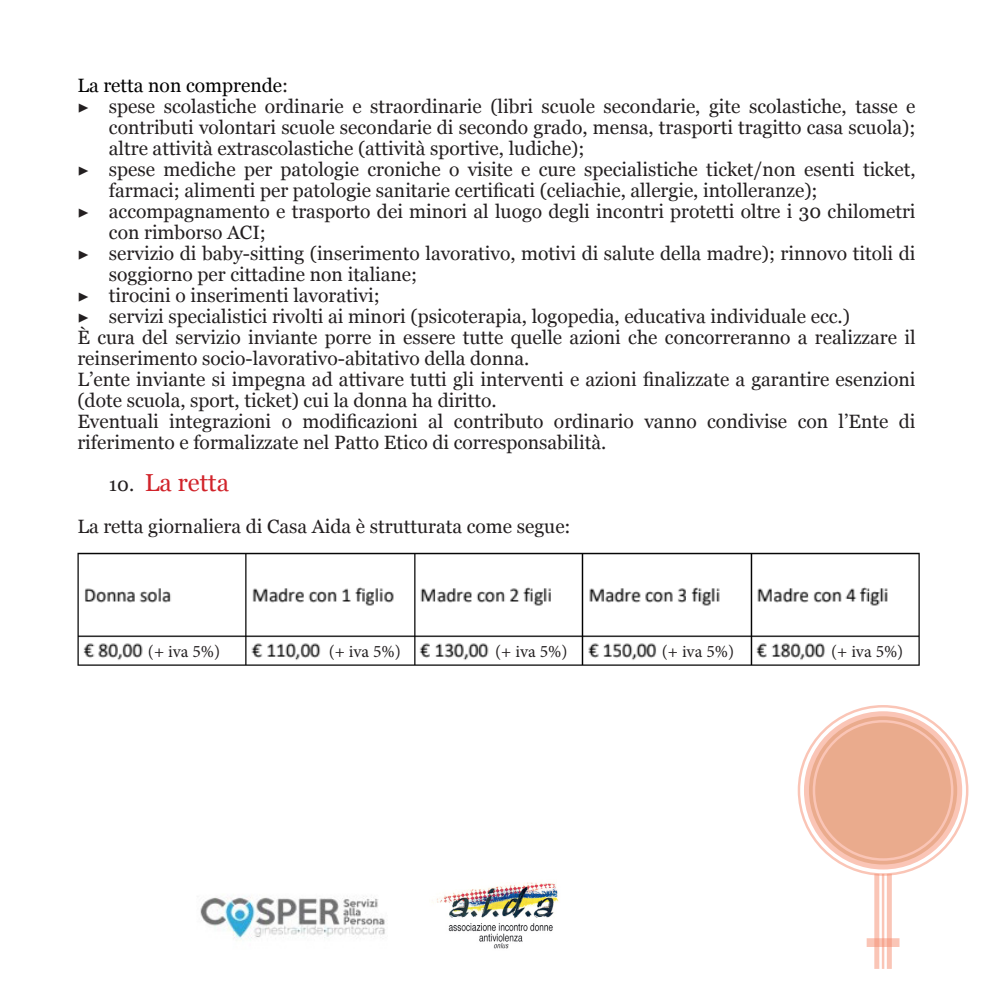
<style>
.page{position:relative;width:993px;height:993px;background:#fff}
.page>*{position:absolute;margin:0;border:0;box-sizing:border-box;transform-origin:0 0}
.t1{font:24.5px "Georgia";color:#d1232a}
.t2{font:19.25px/21px "Georgia";color:#231f20}
.t3{font:19.25px "Georgia";color:#000}
.t4{font:17.5px "Minion Pro";letter-spacing:-.005em;color:#231f20}
.s1{color:#231f20}
.s2{font-family:"Minion Pro"}
.s3{font-size:19.25px;color:#231f20}
</style>
<div class="page">
<svg style="left:806px;top:713px;width:153px;height:153px;background:#ebad90"></svg>
<div style="left:803px;top:711px;width:158px;height:158px;border:5px solid #f58b6e;border-radius:50%"></div>
<div style="left:812px;top:719px;width:141px;height:141px;border:3px solid #f58b6e;border-radius:50%"></div>
<div style="left:886px;top:873px;width:5px;height:95px;background:#fac5b6"></div>
<hr style="left:881px;top:873px;width:3px;height:95px;background:#f58b6e">
<div style="left:874px;top:873px;width:5px;height:95px;background:#fac5b6"></div>
<svg style="left:866px;top:937px;width:33px;height:9px"></svg>
<img style="left:77px;top:552px;width:843px;height:114px">
<img style="left:436px;top:882px;width:123px;height:67px">
<img style="left:200px;top:896px;width:185px;height:44px">
<p class="t3" style="left:77px;top:71px;width:212px">La retta non comprende<span class="s1">:</span></p>
<p class="t2" style="left:109px;top:95px;width:807px;text-align:justify;text-indent:-32px"><span class="s2">▶</span> spese scolastiche ordinarie e straordinarie (libri scuole secondarie, gite scolastiche, tasse e contributi volontari scuole secondarie di secondo grado, mensa, trasporti tragitto casa scuola); altre attività extrascolastiche (attività sportive, ludiche);</p>
<p class="t2" style="left:109px;top:158px;width:807px;text-indent:-32px"><span class="s2">▶</span> spese mediche per patologie croniche o visite e cure specialistiche ticket/non esenti ticket, farmaci; alimenti per patologie sanitarie certificati (celiachie, allergie, intolleranze);</p>
<p class="t2" style="left:109px;top:200px;width:807px;text-indent:-32px"><span class="s2">▶</span> accompagnamento e trasporto dei minori al luogo degli incontri protetti oltre i 30 chilometri con rimborso ACI;</p>
<p class="t2" style="left:109px;top:242px;width:807px;text-indent:-32px"><span class="s2">▶</span> servizio di baby-sitting (inserimento lavorativo, motivi di salute della madre); rinnovo titoli di soggiorno per cittadine non italiane;</p>
<p class="t2" style="left:77px;top:284px;width:304px"><span class="s2">▶</span> tirocini o inserimenti lavorativi;</p>
<p class="t2" style="left:77px;top:305px;width:773px"><span class="s2">▶</span> servizi specialistici rivolti ai minori (psicoterapia, logopedia, educativa individuale ecc.)</p>
<p class="t2" style="left:77px;top:326px;width:839px">È cura del servizio inviante porre in essere tutte quelle azioni che concorreranno a realizzare il reinserimento socio-lavorativo-abitativo della donna.</p>
<p class="t2" style="left:77px;top:368px;width:839px">L’ente inviante si impegna ad attivare tutti gli interventi e azioni finalizzate a garantire esenzioni (dote scuola, sport, ticket) cui la donna ha diritto.</p>
<p class="t2" style="left:77px;top:410px;width:839px">Eventuali integrazioni o modificazioni al contributo ordinario vanno condivise con l’Ente di riferimento e formalizzate nel Patto Etico di corresponsabilità.</p>
<p class="t1" style="left:109px;top:465px;width:122px"><span class="s3">10.</span> La retta</p>
<p class="t2" style="left:77px;top:515px;width:494px">La retta giornaliera di Casa Aida è strutturata come segue:</p>
<p class="t4" style="left:148px;top:639px;width:74px">(+ iva 5%)</p>
<p class="t4" style="left:328px;top:639px;width:74px">(+ iva 5%)</p>
<p class="t4" style="left:495px;top:639px;width:74px">(+ iva 5%)</p>
<p class="t4" style="left:661px;top:639px;width:74px">(+ iva 5%)</p>
<p class="t4" style="left:830px;top:639px;width:74px">(+ iva 5%)</p>
</div>
